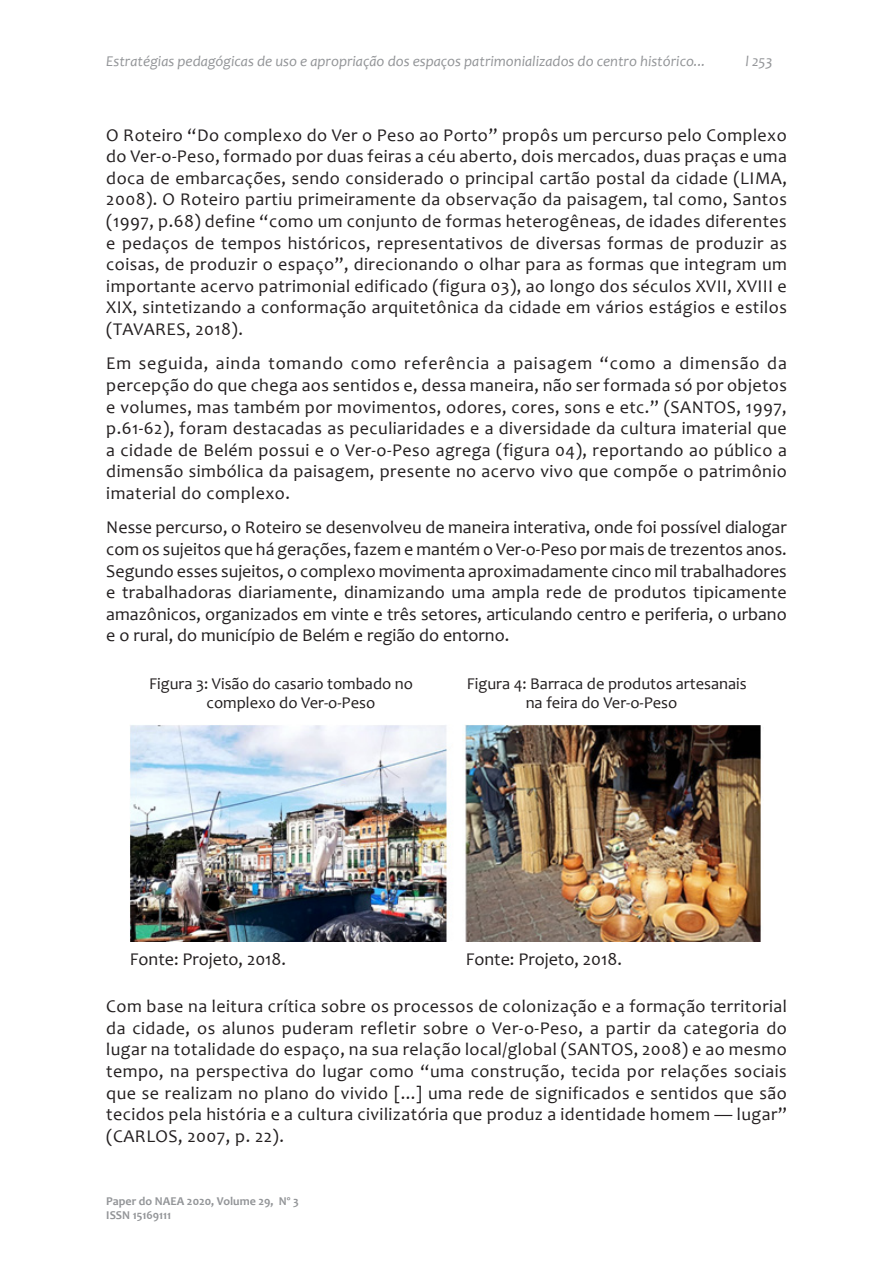
<style>
.page{position:relative;width:893px;height:1263px;background:#fff}
.page>*{position:absolute;margin:0;border:0;box-sizing:border-box;transform-origin:0 0}
.paragrafo{font:18px/21.6px "Candara";letter-spacing:.025em;color:#231f20;text-align:justify}
.paragrafo-2{font:18px "Candara";color:#231f20}
.paragrafo-3{font:16.5px "Candara";color:#231f20}
.t1{font:italic 15px "Candara";color:#939598}
.t2{font:700 12px/14.4px "Candara";color:#939598}
</style>
<div class="page">
<img style="left:129px;top:725px;width:632px;height:217px">
<p class="t1" style="left:106px;top:52px;width:600px">Estratégias pedagógicas de uso e apropriação dos espaços patrimonializados do centro histórico...</p>
<p class="t1" style="left:745px;top:52px;width:28px">l 253</p>
<p class="paragrafo" style="left:106px;top:124px;width:682px">O Roteiro “Do complexo do Ver o Peso ao Porto” propôs um percurso pelo Complexo do Ver-o-Peso, formado por duas feiras a céu aberto, dois mercados, duas praças e uma doca de embarcações, sendo considerado o principal cartão postal da cidade (LIMA, 2008). O Roteiro partiu primeiramente da observação da paisagem, tal como, Santos (1997, p.68) define “como um conjunto de formas heterogêneas, de idades diferentes e pedaços de tempos históricos, representativos de diversas formas de produzir as coisas, de produzir o espaço”, direcionando o olhar para as formas que integram um importante acervo patrimonial edificado (figura 03), ao longo dos séculos XVII, XVIII e XIX, sintetizando a conformação arquitetônica da cidade em vários estágios e estilos (TAVARES, 2018).</p>
<p class="paragrafo" style="left:106px;top:353px;width:682px">Em seguida, ainda tomando como referência a paisagem “como a dimensão da percepção do que chega aos sentidos e, dessa maneira, não ser formada só por objetos e volumes, mas também por movimentos, odores, cores, sons e etc.” (SANTOS, 1997, p.61-62), foram destacadas as peculiaridades e a diversidade da cultura imaterial que a cidade de Belém possui e o Ver-o-Peso agrega (figura 04), reportando ao público a dimensão simbólica da paisagem, presente no acervo vivo que compõe o patrimônio imaterial do complexo.</p>
<p class="paragrafo" style="left:106px;top:517px;width:682px">Nesse percurso, o Roteiro se desenvolveu de maneira interativa, onde foi possível dialogar com os sujeitos que há gerações, fazem e mantém o Ver-o-Peso por mais de trezentos anos.<br>Segundo esses sujeitos, o complexo movimenta aproximadamente cinco mil trabalhadores e trabalhadoras diariamente, dinamizando uma ampla rede de produtos tipicamente amazônicos, organizados em vinte e três setores, articulando centro e periferia, o urbano e o rural, do município de Belém e região do entorno.</p>
<p class="paragrafo-3" style="left:149px;top:673px;width:265px">Figura 3: Visão do casario tombado no</p>
<p class="paragrafo-3" style="left:467px;top:673px;width:281px">Figura 4: Barraca de produtos artesanais</p>
<p class="paragrafo-3" style="left:207px;top:693px;width:170px">complexo do Ver-o-Peso</p>
<p class="paragrafo-3" style="left:526px;top:693px;width:153px">na feira do Ver-o-Peso</p>
<p class="paragrafo-2" style="left:130px;top:948px;width:158px">Fonte: Projeto, 2018.</p>
<p class="paragrafo-2" style="left:466px;top:948px;width:158px">Fonte: Projeto, 2018.</p>
<p class="paragrafo" style="left:106px;top:995px;width:682px">Com base na leitura crítica sobre os processos de colonização e a formação territorial da cidade, os alunos puderam refletir sobre o Ver-o-Peso, a partir da categoria do lugar na totalidade do espaço, na sua relação local/global (SANTOS, 2008) e ao mesmo tempo, na perspectiva do lugar como “uma construção, tecida por relações sociais que se realizam no plano do vivido [...] uma rede de significados e sentidos que são tecidos pela história e a cultura civilizatória que produz a identidade homem — lugar” (CARLOS, 2007, p. 22).</p>
<p class="t2" style="left:106px;top:1193px;width:194px">Paper do NAEA 2020, Volume 29, Nº 3<br>ISSN 15169111</p>
</div>
